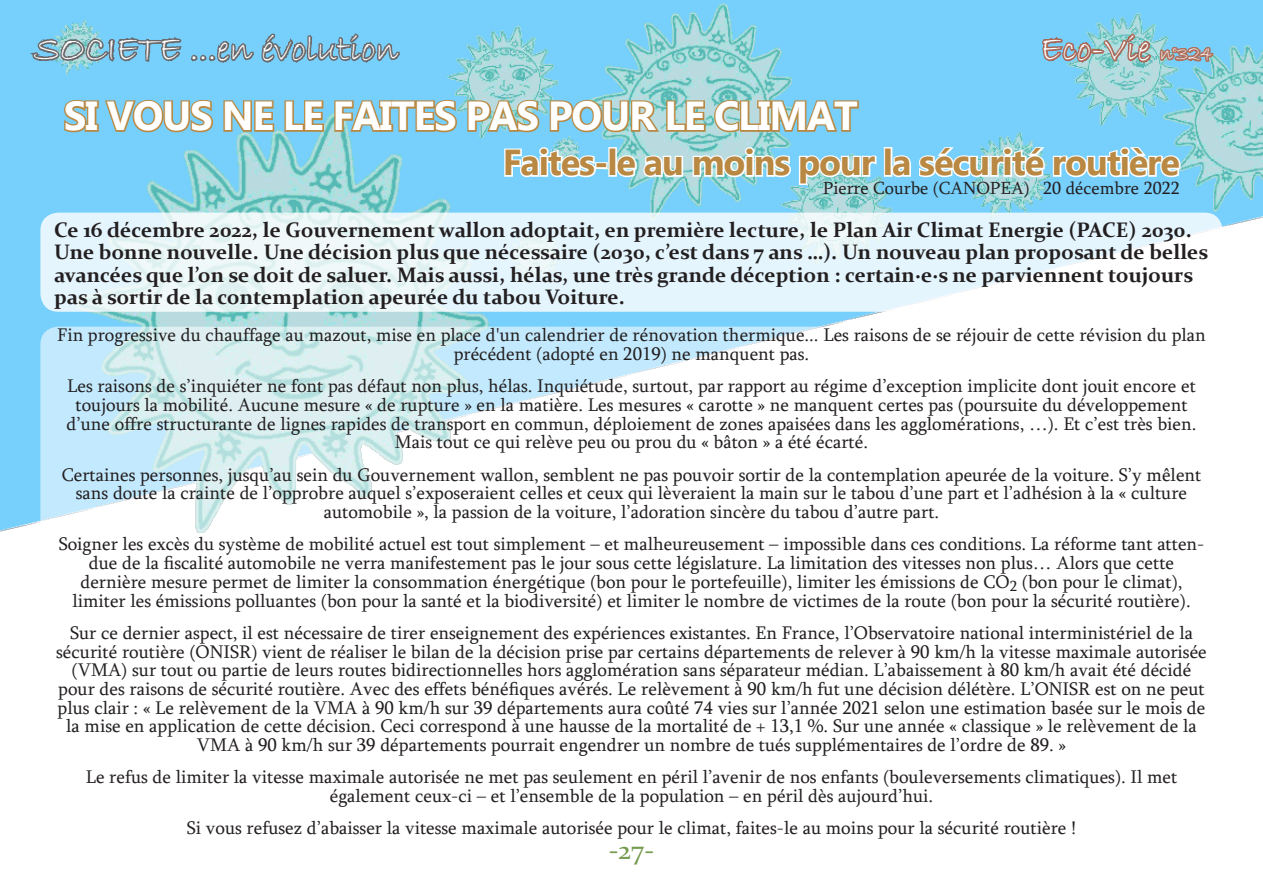
<style>
.page{position:relative;width:1263px;height:893px;background:#fff}
.page>*{position:absolute;margin:0;border:0;box-sizing:border-box;transform-origin:0 0}
.t1{font:700 40.5px "Microsoft New Tai Lue";letter-spacing:-.03em;color:#fff}
.t2{font:700 36px "Microsoft New Tai Lue";letter-spacing:-.03em;color:#b98842}
.t3{font:36px "Bradley Hand ITC";color:#fff}
.t4{font:27px "Constantia";color:#769b50}
.t5{font:700 21px/22.5px "Constantia";color:#231f20}
.t6{font:18.75px/18.8px "Sylfaen";color:#231f20;text-align:center}
.t7{font:18px "Sylfaen";color:#231f20}
.s1{font-size:21px}
</style>
<div class="page">
<img style="left:0;top:0;width:1263px;height:532px">
<svg style="left:40px;top:327px;width:1182px;height:263px"></svg>
<svg style="left:40px;top:213px;width:1182px;height:99px;fill:#e4f5fe"></svg>
<svg style="left:466px;top:98px;width:76px;height:36px;background:#a1b39e"></svg>
<svg style="left:548px;top:98px;width:159px;height:36px;background:#a1b5a2"></svg>
<svg style="left:713px;top:98px;width:147px;height:36px;background:#9eb2a2"></svg>
<svg style="left:503px;top:145px;width:95px;height:34px"></svg>
<div style="left:595px;top:162px;width:13px;height:7px;border:3px solid #fff"></div>
<div style="left:608px;top:147px;width:9px;height:30px;border:3px solid #fff"></div>
<svg style="left:614px;top:153px;width:71px;height:26px"></svg>
<svg style="left:691px;top:145px;width:188px;height:42px"></svg>
<div style="left:884px;top:147px;width:8px;height:30px;border:3px solid #fff"></div>
<svg style="left:890px;top:145px;width:292px;height:34px"></svg>
<svg style="left:0;top:16px;width:459px;height:118px;background:#7dc0db"></svg>
<svg style="left:1040px;top:11px;width:176px;height:73px;background:#8ac2d6"></svg>
<p class="t3" style="left:34px;top:26px;width:366px">SOCIETE ...en évolution</p>
<p class="t3" style="left:1040px;top:26px;width:174px">Eco-Vie <span class="s1">n°324</span></p>
<p class="t1" style="left:64px;top:93px;width:796px">SI VOUS NE LE FAITES PAS POUR LE CLIMAT</p>
<p class="t2" style="left:503px;top:142px;width:679px">Faites-le au moins pour la sécurité routière</p>
<p class="t7" style="left:823px;top:176px;width:358px">Pierre Courbe (CANOPEA) 20 décembre 2022</p>
<p class="t5" style="left:54px;top:217px;width:1155px">Ce 16 décembre 2022, le Gouvernement wallon adoptait, en première lecture, le Plan Air Climat Energie (PACE) 2030.<br>Une bonne nouvelle. Une décision plus que nécessaire (2030, c’est dans 7 ans …). Un nouveau plan proposant de belles avancées que l’on se doit de saluer. Mais aussi, hélas, une très grande déception : certain·e·s ne parviennent toujours pas à sortir de la contemplation apeurée du tabou Voiture.</p>
<p class="t6" style="left:57px;top:325px;width:1150px">Fin progressive du chauffage au mazout, mise en place d'un calendrier de rénovation thermique... Les raisons de se réjouir de cette révision du plan précédent (adopté en 2019) ne manquent pas.</p>
<p class="t6" style="left:67px;top:376px;width:1131px">Les raisons de s’inquiéter ne font pas défaut non plus, hélas. Inquiétude, surtout, par rapport au régime d’exception implicite dont jouit encore et toujours la mobilité. Aucune mesure « de rupture » en la matière. Les mesures « carotte » ne manquent certes pas (poursuite du développement d’une offre structurante de lignes rapides de transport en commun, déploiement de zones apaisées dans les agglomérations, …). Et c’est très bien.<br>Mais tout ce qui relève peu ou prou du « bâton » a été écarté.</p>
<p class="t6" style="left:62px;top:465px;width:1141px">Certaines personnes, jusqu’au sein du Gouvernement wallon, semblent ne pas pouvoir sortir de la contemplation apeurée de la voiture. S’y mêlent sans doute la crainte de l’opprobre auquel s’exposeraient celles et ceux qui lèveraient la main sur le tabou d’une part et l’adhésion à la « culture</p>
<p class="t6" style="left:324px;top:502px;width:617px">automobile », la passion de la voiture, l’adoration sincère du tabou d’autre part.</p>
<p class="t6" style="left:59px;top:534px;width:1147px">Soigner les excès du système de mobilité actuel est tout simplement – et malheureusement – impossible dans ces conditions. La réforme tant atten&shy;due de la fiscalité automobile ne verra manifestement pas le jour sous cette législature. La limitation des vitesses non plus… Alors que cette</p>
<p class="t6" style="left:80px;top:572px;width:1103px">dernière mesure permet de limiter la consommation énergétique (bon pour le portefeuille), limiter les émissions de CO<sub>2</sub> (bon pour le climat),</p>
<p class="t6" style="left:72px;top:591px;width:1120px">limiter les émissions polluantes (bon pour la santé et la biodiversité) et limiter le nombre de victimes de la route (bon pour la sécurité routière).</p>
<p class="t6" style="left:56px;top:623px;width:1152px">Sur ce dernier aspect, il est nécessaire de tirer enseignement des expériences existantes. En France, l’Observatoire national interministériel de la sécurité routière (ONISR) vient de réaliser le bilan de la décision prise par certains départements de relever à 90 km/h la vitesse maximale autorisée (VMA) sur tout ou partie de leurs routes bidirectionnelles hors agglomération sans séparateur médian. L’abaissement à 80 km/h avait été décidé pour des raisons de sécurité routière. Avec des effets bénéfiques avérés. Le relèvement à 90 km/h fut une décision délétère. L’ONISR est on ne peut plus clair : « Le relèvement de la VMA à 90 km/h sur 39 départements aura coûté 74 vies sur l’année 2021 selon une estimation basée sur le mois de la mise en application de cette décision. Ceci correspond à une hausse de la mortalité de + 13,1 %. Sur une année « classique » le relèvement de la VMA à 90 km/h sur 39 départements pourrait engendrer un nombre de tués supplémentaires de l’ordre de 89. »</p>
<p class="t6" style="left:86px;top:767px;width:1093px">Le refus de limiter la vitesse maximale autorisée ne met pas seulement en péril l’avenir de nos enfants (bouleversements climatiques). Il met</p>
<p class="t6" style="left:330px;top:785px;width:605px">également ceux-ci – et l’ensemble de la population – en péril dès aujourd’hui.</p>
<p class="t6" style="left:187px;top:818px;width:891px">Si vous refusez d’abaisser la vitesse maximale autorisée pour le climat, faites-le au moins pour la sécurité routière !</p>
<p class="t4" style="left:609px;top:832px;width:47px">-27-</p>
</div>
